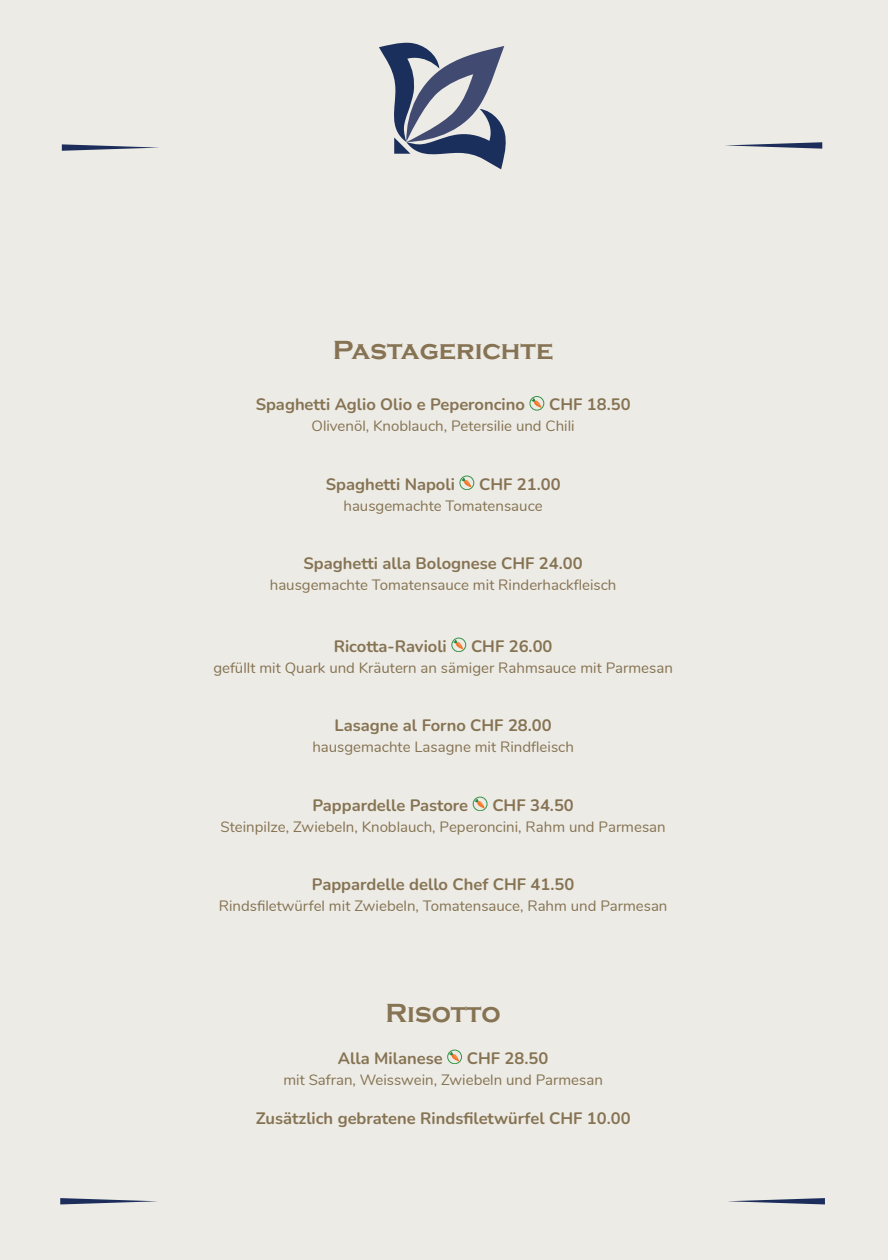
<style>
.page{position:relative;width:888px;height:1260px;background:#edebe5}
.page>*{position:absolute;margin:0;border:0;box-sizing:border-box;transform-origin:0 0}
.t1{font:700 27px "Copperplate Gothic";color:#857353}
.t2{font:700 16.5px "Nunito";color:#857353}
.t3{font:15px "Nunito";color:#857353}
</style>
<div class="page">
<svg style="left:379px;top:42px;width:127px;height:127px"></svg>
<svg style="left:60px;top:1198px;width:97px;height:6px"></svg>
<svg style="left:728px;top:1198px;width:97px;height:6px"></svg>
<svg style="left:62px;top:144px;width:97px;height:7px"></svg>
<svg style="left:725px;top:142px;width:97px;height:7px"></svg>
<svg style="left:531px;top:398px;width:10px;height:10px"></svg>
<div style="left:529px;top:396px;width:15px;height:14px;border:1px solid #349348;border-radius:50%"></div>
<svg style="left:461px;top:477px;width:10px;height:10px"></svg>
<div style="left:459px;top:476px;width:15px;height:14px;border:1px solid #349348;border-radius:50%"></div>
<svg style="left:453px;top:639px;width:10px;height:10px"></svg>
<div style="left:451px;top:638px;width:15px;height:14px;border:1px solid #349348;border-radius:50%"></div>
<svg style="left:474px;top:798px;width:10px;height:10px"></svg>
<div style="left:473px;top:797px;width:14px;height:14px;border:1px solid #349348;border-radius:50%"></div>
<svg style="left:449px;top:1051px;width:10px;height:10px"></svg>
<div style="left:447px;top:1050px;width:15px;height:14px;border:1px solid #349348;border-radius:50%"></div>
<h1 class="t1" style="left:333px;top:335px;width:222px">Pastagerichte</h1>
<p class="t2" style="left:256px;top:393px;width:271px">Spaghetti Aglio Olio e Peperoncino</p>
<p class="t2" style="left:549px;top:393px;width:83px">CHF 18.50</p>
<p class="t3" style="left:311px;top:415px;width:265px">Olivenöl, Knoblauch, Petersilie und Chili</p>
<p class="t2" style="left:326px;top:473px;width:131px">Spaghetti Napoli</p>
<p class="t2" style="left:479px;top:473px;width:83px">CHF 21.00</p>
<p class="t3" style="left:343px;top:494px;width:201px">hausgemachte Tomatensauce</p>
<p class="t2" style="left:303px;top:552px;width:280px">Spaghetti alla Bolognese CHF 24.00</p>
<p class="t3" style="left:270px;top:574px;width:348px">hausgemachte Tomatensauce mit Rinderhackfleisch</p>
<p class="t2" style="left:334px;top:635px;width:115px">Ricotta-Ravioli</p>
<p class="t2" style="left:471px;top:635px;width:83px">CHF 26.00</p>
<p class="t3" style="left:213px;top:656px;width:461px">gefüllt mit Quark und Kräutern an sämiger Rahmsauce mit Parmesan</p>
<p class="t2" style="left:334px;top:714px;width:219px">Lasagne al Forno CHF 28.00</p>
<p class="t3" style="left:312px;top:736px;width:263px">hausgemachte Lasagne mit Rindfleisch</p>
<p class="t2" style="left:312px;top:794px;width:157px">Pappardelle Pastore</p>
<p class="t2" style="left:492px;top:794px;width:83px">CHF 34.50</p>
<p class="t3" style="left:220px;top:815px;width:446px">Steinpilze, Zwiebeln, Knoblauch, Peperoncini, Rahm und Parmesan</p>
<p class="t2" style="left:312px;top:873px;width:264px">Pappardelle dello Chef CHF 41.50</p>
<p class="t3" style="left:219px;top:895px;width:450px">Rindsfiletwürfel mit Zwiebeln, Tomatensauce, Rahm und Parmesan</p>
<h1 class="t1" style="left:385px;top:998px;width:117px">Risotto</h1>
<p class="t2" style="left:338px;top:1046px;width:106px">Alla Milanese</p>
<p class="t2" style="left:467px;top:1046px;width:83px">CHF 28.50</p>
<p class="t3" style="left:283px;top:1068px;width:321px">mit Safran, Weisswein, Zwiebeln und Parmesan</p>
<p class="t2" style="left:256px;top:1106px;width:376px">Zusätzlich gebratene Rindsfiletwürfel CHF 10.00</p>
</div>
